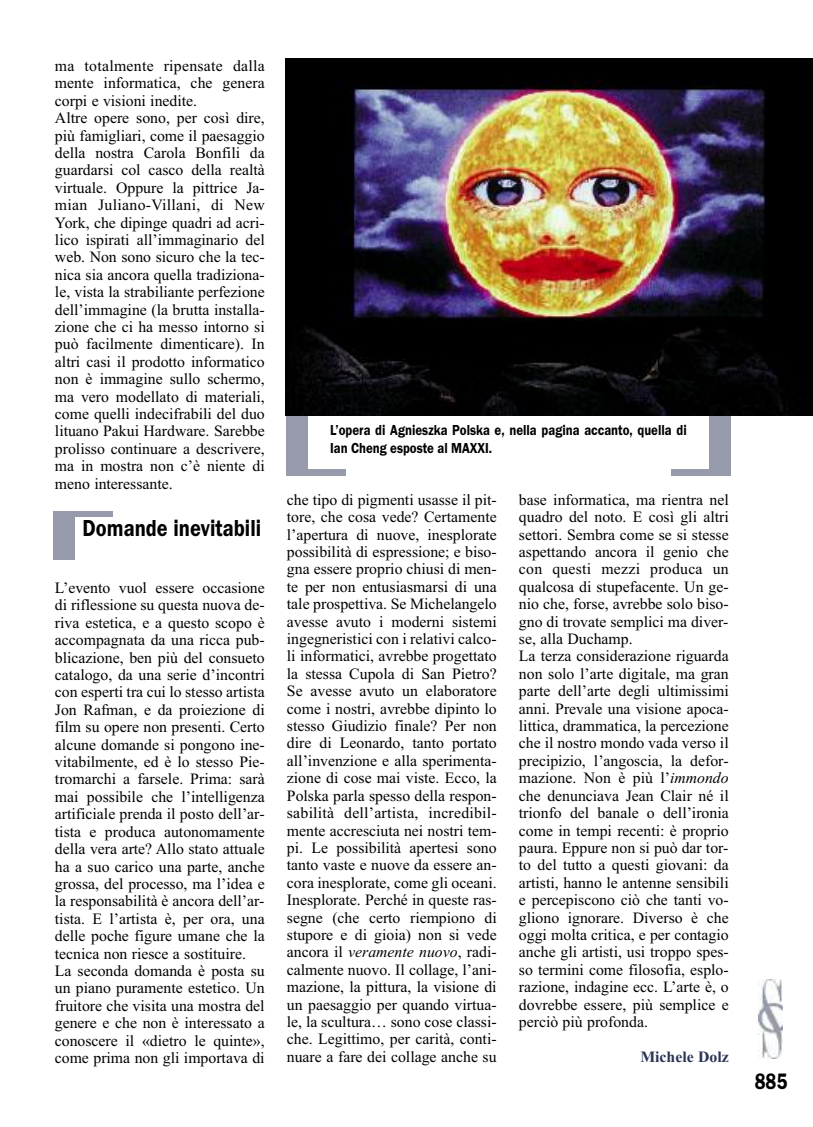
<style>
.page{position:relative;width:813px;height:1127px;background:#fff}
.page>*{position:absolute;margin:0;border:0;box-sizing:border-box;transform-origin:0 0}
.t1{font:600 24px "Franklin Gothic";color:#000;scale:.85 1}
.t2{font:600 22.5px "Franklin Gothic";color:#000;scale:.8 1}
.t3{font:15.75px/17.4px "Times New Roman";color:#000}
.t4{font:700 15.75px "Times New Roman";color:#2c3454}
.t5{font:600 15px/18px "Franklin Gothic";color:#000;scale:.85 1}
.s1{font-style:italic}
</style>
<div class="page">
<img style="left:758px;top:979px;width:24px;height:79px">
<img style="left:286px;top:58px;width:526px;height:358px">
<div style="left:53px;top:511px;width:22px;height:49px;background:#969aaa"></div>
<div style="left:53px;top:511px;width:60px;height:6px;background:#969aaa"></div>
<div style="left:709px;top:416px;width:21px;height:60px;background:#969aaa"></div>
<div style="left:671px;top:469px;width:59px;height:7px;background:#969aaa"></div>
<div style="left:286px;top:416px;width:21px;height:59px;background:#969aaa"></div>
<div style="left:286px;top:469px;width:59px;height:6px;background:#969aaa"></div>
<p class="t3" style="left:55px;top:57px;width:211px">ma totalmente ripensate dalla mente informatica, che genera corpi e visioni inedite.<br>Altre opere sono, per così dire, più famigliari, come il paesaggio della nostra Carola Bonfili da guardarsi col casco della realtà virtuale. Oppure la pittrice Ja&shy;mian Juliano-Villani, di New<br>York, che dipinge quadri ad acri&shy;lico ispirati all’immaginario del web. Non sono sicuro che la tec&shy;nica sia ancora quella tradiziona&shy;le, vista la strabiliante perfezione dell’immagine (la brutta installa&shy;zione che ci ha messo intorno si può facilmente dimenticare). In altri casi il prodotto informatico non è immagine sullo schermo, ma vero modellato di materiali, come quelli indecifrabili del duo lituano Pakui Hardware. Sarebbe prolisso continuare a descrivere, ma in mostra non c’è niente di meno interessante.</p>
<h1 class="t1" style="left:83px;top:514px;width:211px">Domande inevitabili</h1>
<p class="t3" style="left:55px;top:579px;width:211px">L’evento vuol essere occasione di riflessione su questa nuova de&shy;riva estetica, e a questo scopo è accompagnata da una ricca pub&shy;blicazione, ben più del consueto catalogo, da una serie d’incontri con esperti tra cui lo stesso artista<br>Jon Rafman, e da proiezione di film su opere non presenti. Certo alcune domande si pongono ine&shy;vitabilmente, ed è lo stesso Pie&shy;tromarchi a farsele. Prima: sarà mai possibile che l’intelligenza artificiale prenda il posto dell’ar&shy;tista e produca autonomamente della vera arte? Allo stato attuale ha a suo carico una parte, anche grossa, del processo, ma l’idea e la responsabilità è ancora dell’ar&shy;tista. E l’artista è, per ora, una delle poche figure umane che la tecnica non riesce a sostituire.<br>La seconda domanda è posta su un piano puramente estetico. Un fruitore che visita una mostra del genere e che non è interessato a conoscere il «dietro le quinte», come prima non gli importava di</p>
<p class="t5" style="left:330px;top:421px;width:421px">L’opera di Agnieszka Polska e, nella pagina accanto, quella di<br>Ian Cheng esposte al MAXXI.</p>
<p class="t3" style="left:287px;top:491px;width:211px;text-align:justify">che tipo di pigmenti usasse il pit&shy;tore, che cosa vede? Certamente l’apertura di nuove, inesplorate possibilità di espressione; e biso&shy;gna essere proprio chiusi di men&shy;te per non entusiasmarsi di una tale prospettiva. Se Michelangelo avesse avuto i moderni sistemi ingegneristici con i relativi calco&shy;li informatici, avrebbe progettato la stessa Cupola di San Pietro?<br>Se avesse avuto un elaboratore come i nostri, avrebbe dipinto lo stesso Giudizio finale? Per non dire di Leonardo, tanto portato all’invenzione e alla sperimenta&shy;zione di cose mai viste. Ecco, la Polska parla spesso della respon&shy;sabilità dell’artista, incredibil&shy;mente accresciuta nei nostri tem&shy;pi. Le possibilità apertesi sono tanto vaste e nuove da essere an&shy;cora inesplorate, come gli oceani.<br>Inesplorate. Perché in queste ras&shy;segne (che certo riempiono di stupore e di gioia) non si vede ancora il <span class="s1">veramente nuovo</span>, radi&shy;calmente nuovo. Il collage, l’ani&shy;mazione, la pittura, la visione di un paesaggio per quando virtua&shy;le, la scultura… sono cose classi&shy;che. Legittimo, per carità, conti&shy;nuare a fare dei collage anche su</p>
<p class="t3" style="left:518px;top:491px;width:211px">base informatica, ma rientra nel quadro del noto. E così gli altri settori. Sembra come se si stesse aspettando ancora il genio che con questi mezzi produca un qualcosa di stupefacente. Un ge&shy;nio che, forse, avrebbe solo biso&shy;gno di trovate semplici ma diver&shy;se, alla Duchamp.<br>La terza considerazione riguarda non solo l’arte digitale, ma gran parte dell’arte degli ultimissimi anni. Prevale una visione apoca&shy;littica, drammatica, la percezione che il nostro mondo vada verso il precipizio, l’angoscia, la defor&shy;mazione. Non è più l’<span class="s1">immondo </span>che denunciava Jean Clair né il trionfo del banale o dell’ironia come in tempi recenti: è proprio paura. Eppure non si può dar tor&shy;to del tutto a questi giovani: da artisti, hanno le antenne sensibili e percepiscono ciò che tanti vo&shy;gliono ignorare. Diverso è che oggi molta critica, e per contagio anche gli artisti, usi troppo spes&shy;so termini come filosofia, esplo&shy;razione, indagine ecc. L’arte è, o dovrebbe essere, più semplice e perciò più profonda.</p>
<p class="t4" style="left:640px;top:1047px;width:90px">Michele Dolz</p>
<h2 class="t2" style="left:754px;top:1068px;width:42px">885</h2>
</div>
